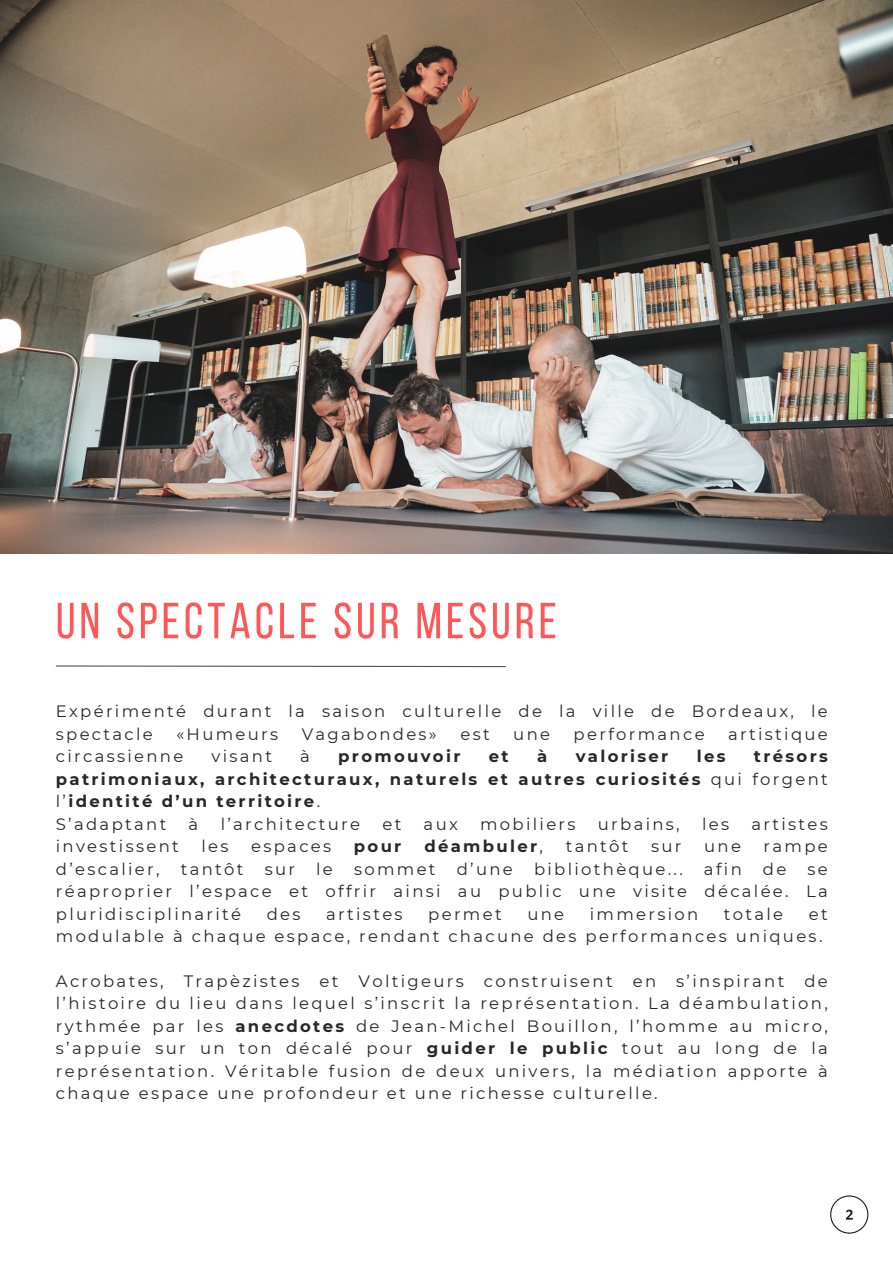
<style>
.page{position:relative;width:893px;height:1264px;background:#fff}
.page>*{position:absolute;margin:0;border:0;box-sizing:border-box;transform-origin:0 0}
.t1{font:50.55px "Bebas Neue";letter-spacing:.08em;color:#ff5757}
.t2{font:16.5px/22.5px "Montserrat";letter-spacing:.14em;color:#282828}
.t3{font:700 16.5px/22.5px "Montserrat";letter-spacing:.14em;color:#282828;text-align:justify}
.s1{font-weight:400}
.s2{font-weight:700}
</style>
<div class="page">
<img style="left:0;top:0;width:892px;height:553px">
<svg style="left:55px;top:665px;width:451px;height:2px"></svg>
<svg style="left:830px;top:1195px;width:38px;height:38px"></svg>
<p class="t1" style="left:56px;top:600px;width:502px">UN SPECTACLE SUR MESURE</p>
<p class="t2" style="left:56px;top:700px;width:773px">Expérimenté durant la saison culturelle de la ville de Bordeaux, le spectacle</p>
<p class="t2" style="left:176px;top:722px;width:103px">«Humeurs</p>
<p class="t2" style="left:302px;top:722px;width:137px">Vagabondes»</p>
<p class="t2" style="left:460px;top:722px;width:31px">est</p>
<p class="t2" style="left:513px;top:722px;width:38px">une</p>
<p class="t2" style="left:573px;top:722px;width:132px">performance</p>
<p class="t2" style="left:728px;top:722px;width:101px">artistique</p>
<p class="t2" style="left:56px;top:745px;width:129px">circassienne</p>
<p class="t2" style="left:211px;top:745px;width:62px">visant</p>
<p class="t2" style="left:300px;top:745px;width:11px">à</p>
<p class="t3" style="left:338px;top:745px;width:124px">promouvoir</p>
<p class="t3" style="left:489px;top:745px;width:21px">et</p>
<p class="t3" style="left:537px;top:745px;width:12px">à</p>
<p class="t3" style="left:575px;top:745px;width:94px">valoriser</p>
<p class="t3" style="left:696px;top:745px;width:30px">les</p>
<p class="t3" style="left:56px;top:745px;width:773px;text-indent:698px">trésors patrimoniaux, architecturaux, naturels et autres curiosités <span class="s1">qui forgent l’</span>identité d’un territoire<span class="s1">.</span></p>
<p class="t2" style="left:56px;top:812px;width:112px">S’adaptant</p>
<p class="t2" style="left:189px;top:812px;width:11px">à</p>
<p class="t2" style="left:221px;top:812px;width:141px">l’architecture</p>
<p class="t2" style="left:382px;top:812px;width:20px">et</p>
<p class="t2" style="left:423px;top:812px;width:36px">aux</p>
<p class="t2" style="left:480px;top:812px;width:97px">mobiliers</p>
<p class="t2" style="left:598px;top:812px;width:83px">urbains,</p>
<p class="t2" style="left:702px;top:812px;width:29px">les</p>
<p class="t2" style="left:751px;top:812px;width:78px">artistes</p>
<p class="t2" style="left:56px;top:834px;width:124px">investissent</p>
<p class="t2" style="left:201px;top:834px;width:29px">les</p>
<p class="t2" style="left:251px;top:834px;width:82px">espaces</p>
<p class="t3" style="left:354px;top:834px;width:49px">pour</p>
<p class="t3" style="left:424px;top:834px;width:120px">déambuler<span class="s1">,</span></p>
<p class="t2" style="left:565px;top:834px;width:64px">tantôt</p>
<p class="t2" style="left:651px;top:834px;width:32px">sur</p>
<p class="t2" style="left:704px;top:834px;width:38px">une</p>
<p class="t2" style="left:763px;top:834px;width:66px">rampe</p>
<p class="t2" style="left:56px;top:857px;width:105px">d’escalier,</p>
<p class="t2" style="left:181px;top:857px;width:64px">tantôt</p>
<p class="t2" style="left:265px;top:857px;width:32px">sur</p>
<p class="t2" style="left:316px;top:857px;width:18px">le</p>
<p class="t2" style="left:354px;top:857px;width:83px">sommet</p>
<p class="t2" style="left:456px;top:857px;width:58px">d’une</p>
<p class="t2" style="left:534px;top:857px;width:150px">bibliothèque...</p>
<p class="t2" style="left:704px;top:857px;width:39px">afin</p>
<p class="t2" style="left:762px;top:857px;width:25px">de</p>
<p class="t2" style="left:56px;top:857px;width:773px;text-align:justify;text-indent:751px">se réaproprier l’espace et offrir ainsi au public une visite décalée. La pluridisciplinarité</p>
<p class="t2" style="left:267px;top:902px;width:35px">des</p>
<p class="t2" style="left:326px;top:902px;width:78px">artistes</p>
<p class="t2" style="left:428px;top:902px;width:75px">permet</p>
<p class="t2" style="left:527px;top:902px;width:38px">une</p>
<p class="t2" style="left:589px;top:902px;width:110px">immersion</p>
<p class="t2" style="left:723px;top:902px;width:61px">totale</p>
<p class="t2" style="left:56px;top:902px;width:773px;text-indent:753px">et modulable à chaque espace, rendant chacune des performances uniques.</p>
<p class="t2" style="left:56px;top:969px;width:773px;text-align:justify">Acrobates, Trapèzistes et Voltigeurs construisent en s’inspirant de l’histoire du lieu dans lequel s’inscrit la représentation. La déambulation, rythmée par les <span class="s2">anecdotes</span> de Jean-Michel Bouillon, l’homme au micro, s’appuie sur un ton décalé pour <span class="s2">guider le public</span> tout au long de la représentation. Véritable fusion de deux univers, la médiation apporte à chaque espace une profondeur et une richesse culturelle.</p>
</div>
